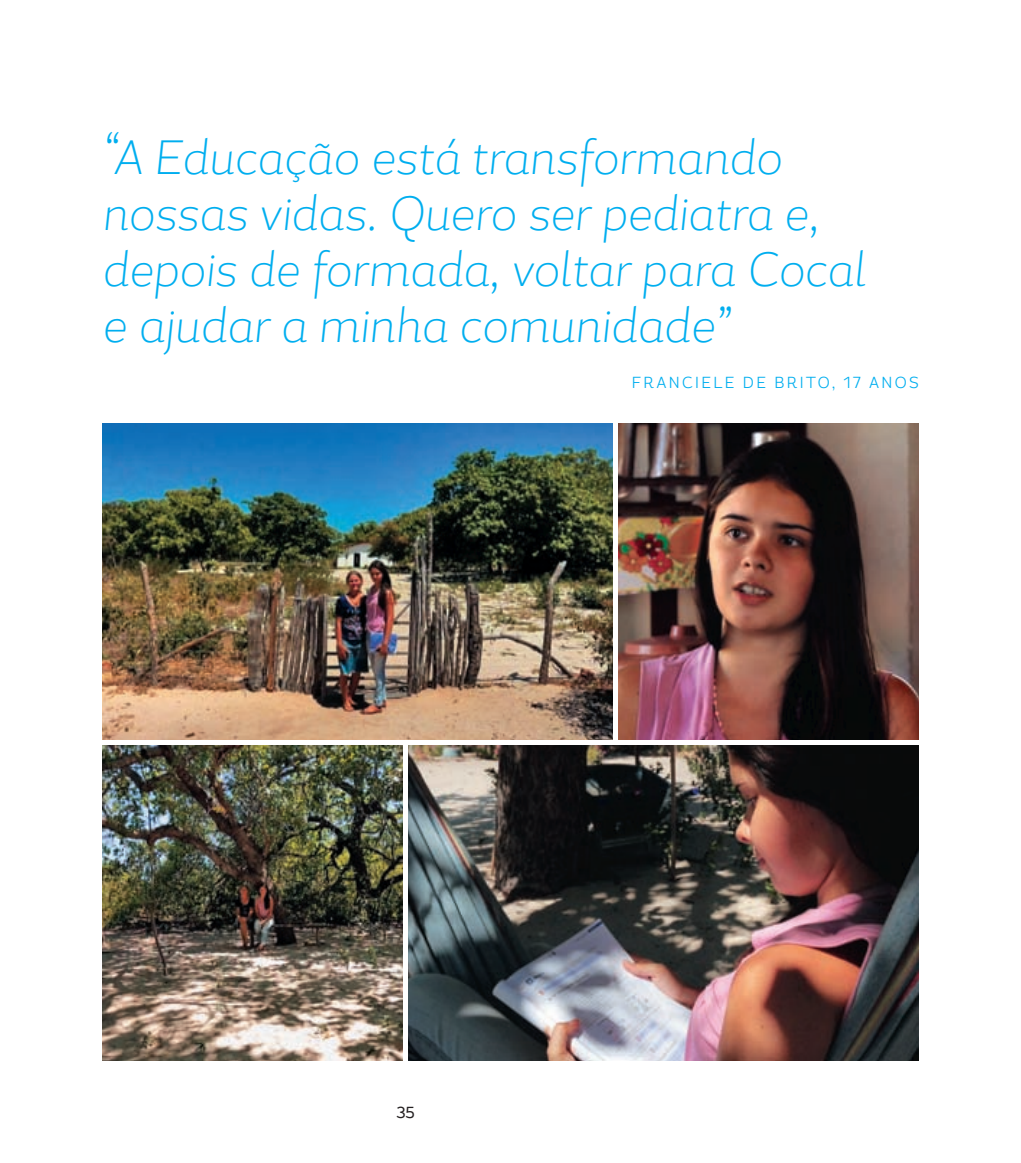
<style>
.page{position:relative;width:1021px;height:1163px;background:#fff}
.page>*{position:absolute;margin:0;border:0;box-sizing:border-box;transform-origin:0 0}
.t1{font:italic 200 48px/56px "Magallanes Cond";color:#00aeef}
.t2{font:300 16px "Magallanes Cond";letter-spacing:.15em;color:#00aeef}
.t3{font:16px "Magallanes Cond";color:#231f20}
</style>
<div class="page">
<img style="left:618px;top:423px;width:300px;height:316px">
<img style="left:102px;top:423px;width:510px;height:316px">
<img style="left:102px;top:745px;width:301px;height:315px">
<img style="left:408px;top:745px;width:510px;height:315px">
<p class="t1" style="left:102px;top:130px;width:764px">“A Educação está transformando nossas vidas. Quero ser pediatra e, depois de formada, voltar para Cocal e ajudar a minha comunidade”</p>
<p class="t2" style="left:632px;top:372px;width:288px">FRANCIELE DE BRITO, 17 ANOS</p>
<p class="t3" style="left:396px;top:1102px;width:20px">35</p>
</div>
